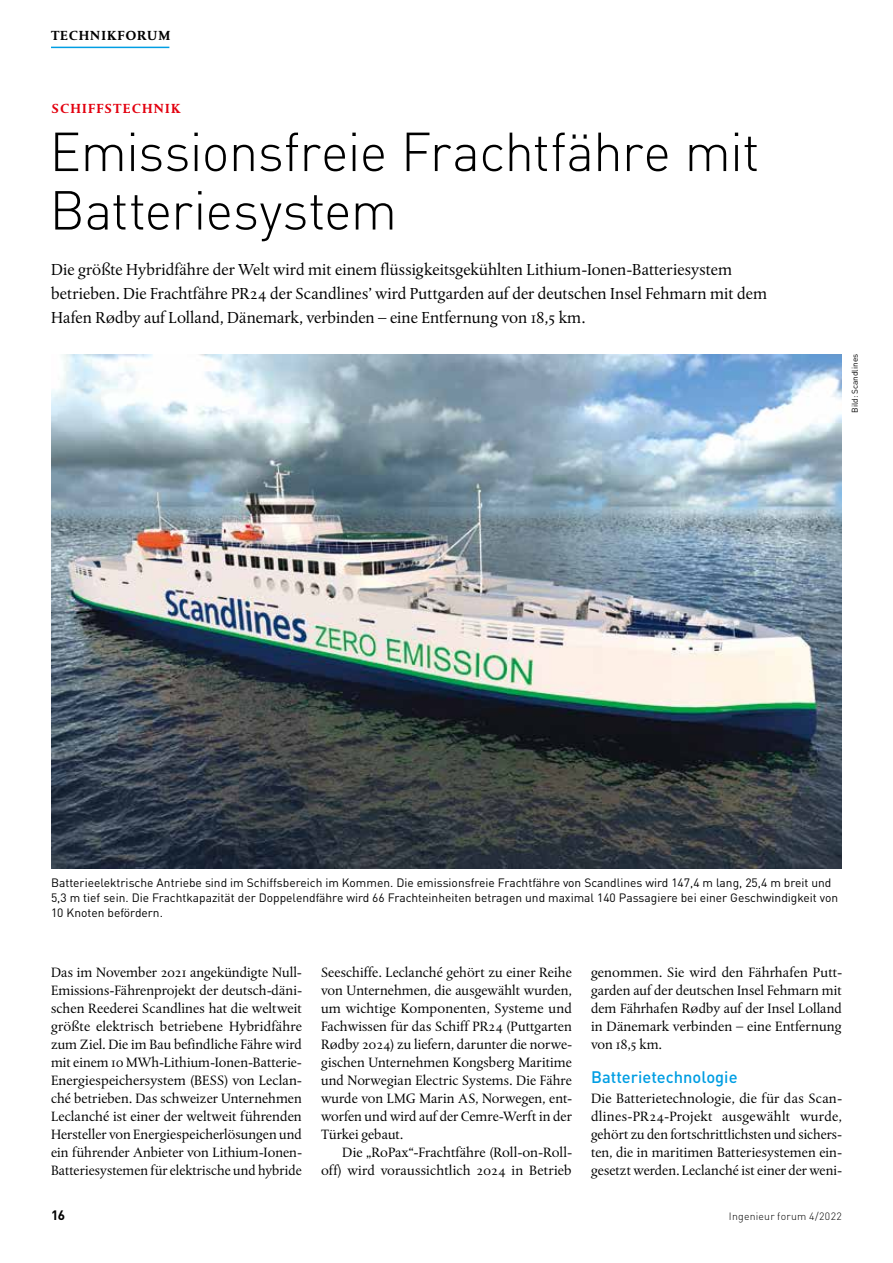
<style>
.page{position:relative;width:893px;height:1263px;background:#fff}
.page>*{position:absolute;margin:0;border:0;box-sizing:border-box;transform-origin:0 0}
.t1{font:300 54px/58.5px "DINOT";letter-spacing:-.015em;color:#000}
.t2{font:16.8px/24px "DTL Albertina ST";color:#000}
.t3{font:500 16.5px "DINOT";color:#009ee3}
.t4{font:14.25px/18px "DTL Albertina ST";color:#000;text-align:justify}
.t5{font:700 13.5px "DTL Albertina T";letter-spacing:.09em;color:#e3000f}
.t6{font:700 13.5px "DTL Albertina T";letter-spacing:.06em;color:#000}
.t7{font:700 13.5px "DINOT";color:#000}
.t8{font:12px/15px "DINOT";color:#000}
.t9{font:300 10.5px "DINOT";letter-spacing:.02em;color:#000}
.t10{font:8.25px "DINOT";color:#000}
</style>
<div class="page">
<hr style="left:51px;top:47px;width:118px;height:1px;background:#009ee3">
<img style="left:51px;top:354px;width:791px;height:515px">
<p class="t6" style="left:51px;top:27px;width:121px">TECHNIKFORUM</p>
<p class="t5" style="left:52px;top:99px;width:131px">SCHIFFSTECHNIK</p>
<h1 class="t1" style="left:49px;top:122px;width:712px">Emissionsfreie Frachtfähre mit<br>Batteriesystem</h1>
<p class="t2" style="left:51px;top:257px;width:718px">Die größte Hybridfähre der Welt wird mit einem flüssigkeitsgekühlten Lithium-Ionen-Batteriesystem betrieben. Die Frachtfähre PR24 der Scandlines’ wird Puttgarden auf der deutschen Insel Fehmarn mit dem<br>Hafen Rødby auf Lolland, Dänemark, verbinden – eine Entfernung von 18,5 km.</p>
<p class="t10" style="left:850px;top:413px;width:60px;rotate:-90deg">Bild: Scandlines</p>
<p class="t8" style="left:51px;top:874px;width:789px">Batterieelektrische Antriebe sind im Schiffsbereich im Kommen. Die emissionsfreie Frachtfähre von Scandlines wird 147,4 m lang, 25,4 m breit und<br>5,3 m tief sein. Die Frachtkapazität der Doppelendfähre wird 66 Frachteinheiten betragen und maximal 140 Passagiere bei einer Geschwindigkeit von<br>10 Knoten befördern.</p>
<p class="t4" style="left:51px;top:963px;width:252px">Das im November 2021 angekündigte Null-Emissions-Fährenprojekt der deutsch-däni&shy;schen Reederei Scandlines hat die weltweit größte elektrisch betriebene Hybridfähre zum Ziel. Die im Bau befindliche Fähre wird mit einem 10 MWh-Lithium-Ionen-Batterie-Energiespeichersystem (BESS) von Leclan&shy;ché betrieben. Das schweizer Unternehmen Leclanché ist einer der weltweit führenden Hersteller von Energiespeicherlösungen und ein führender Anbieter von Lithium-Ionen-Batteriesystemen für elektrische und hybride</p>
<p class="t4" style="left:321px;top:963px;width:252px">Seeschiffe. Leclanché gehört zu einer Reihe von Unternehmen, die ausgewählt wurden, um wichtige Komponenten, Systeme und Fachwissen für das Schiff PR24 (Puttgarten Rødby 2024) zu liefern, darunter die norwe&shy;gischen Unternehmen Kongsberg Maritime und Norwegian Electric Systems. Die Fähre wurde von LMG Marin AS, Norwegen, ent&shy;worfen und wird auf der Cemre-Werft in der Türkei gebaut.</p>
<p class="t4" style="left:321px;top:1143px;width:252px;text-align:right">Die „RoPax“-Frachtfähre (Roll-on-Roll&shy;off) wird voraussichtlich 2024 in Betrieb</p>
<p class="t4" style="left:591px;top:963px;width:252px">genommen. Sie wird den Fährhafen Putt&shy;garden auf der deutschen Insel Fehmarn mit dem Fährhafen Rødby auf der Insel Lolland in Dänemark verbinden – eine Entfernung von 18,5 km.</p>
<p class="t3" style="left:591px;top:1067px;width:148px">Batterietechnologie</p>
<p class="t4" style="left:591px;top:1089px;width:252px">Die Batterietechnologie, die für das Scan&shy;dlines-PR24-Projekt ausgewählt wurde, gehört zu den fortschrittlichsten und sichers&shy;ten, die in maritimen Batteriesystemen ein&shy;gesetzt werden. Leclanché ist einer der weni-</p>
<p class="t7" style="left:51px;top:1207px;width:16px">16</p>
<p class="t9" style="left:729px;top:1210px;width:114px">Ingenieur forum 4/2022</p>
</div>
